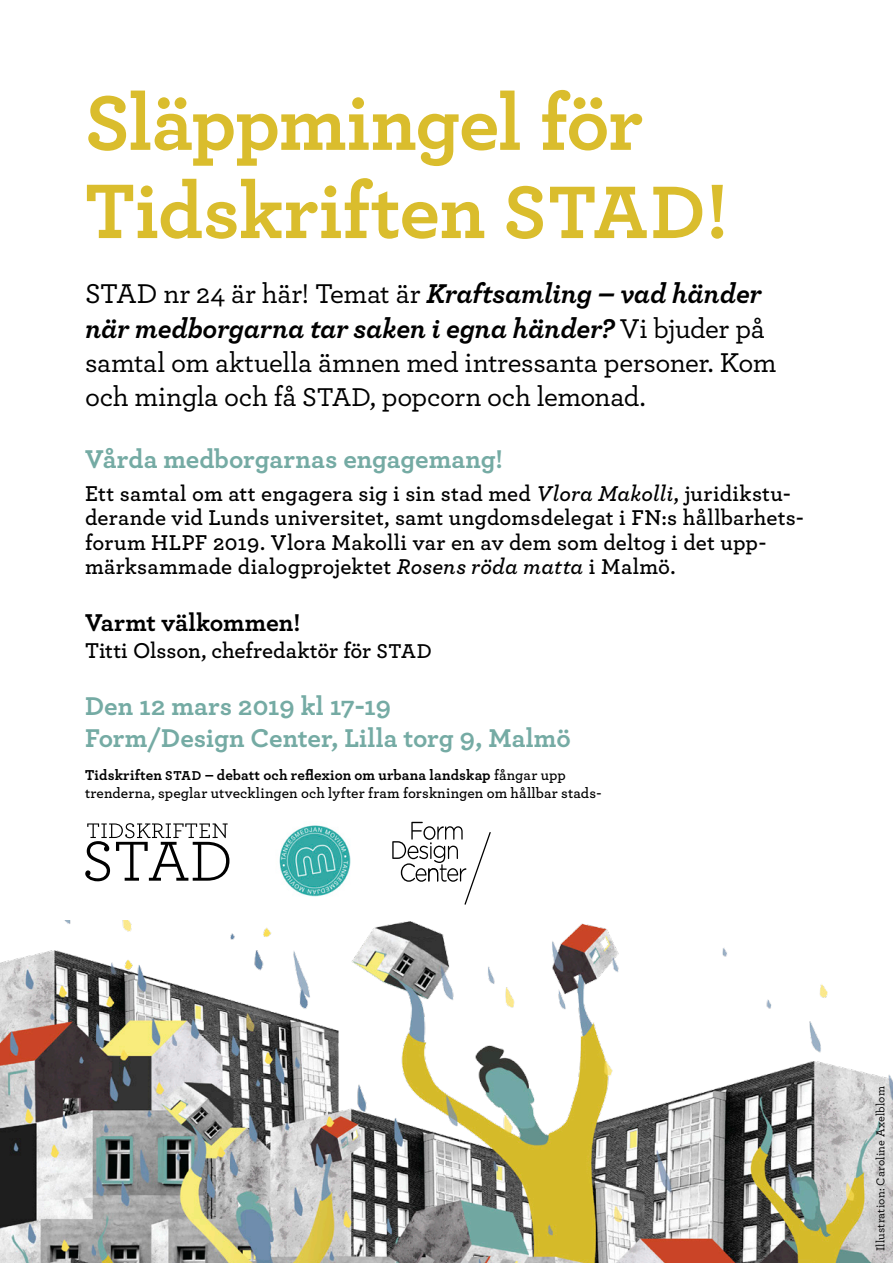
<style>
.page{position:relative;width:893px;height:1263px;background:#fff}
.page>*{position:absolute;margin:0;border:0;box-sizing:border-box;transform-origin:0 0}
.t1{font:700 81px "Archer";letter-spacing:-.015em;color:#dabd2d}
.t2{font:500 28.5px/34.2px "Archer";letter-spacing:-.01em;color:#000}
.t3{font:700 27px "Archer";color:#75aba4}
.t4{font:700 25.5px "Archer";color:#000}
.t5{font:600 22.5px/24px "Archer";letter-spacing:.005em;color:#000}
.t6{font:600 15px "Archer";letter-spacing:.01em;color:#000}
.t7{font:700 15px "Archer";letter-spacing:.01em;color:#000}
.t8{font:500 12px "Archer";letter-spacing:.015em;color:#000}
.s1{font-size:78px}
.s2{font-weight:700;font-style:italic}
.s3{font-size:27px}
.s4{font-style:italic}
.s5{font-size:21px}
.s6{font-size:13.5px}
.s7{font-weight:600}
</style>
<div class="page">
<img style="left:85px;top:823px;width:144px;height:58px">
<img style="left:279px;top:825px;width:72px;height:72px">
<svg style="left:392px;top:822px;width:99px;height:83px"></svg>
<img style="left:0;top:921px;width:893px;height:342px">
<p class="t1" style="left:85px;top:59px;width:560px">Släppmingel för</p>
<p class="t1" style="left:85px;top:147px;width:645px">Tidskriften <span class="s1">STAD</span>!</p>
<p class="t2" style="left:85px;top:275px;width:693px">STAD nr 24 är här! Temat är <span class="s2">Kraftsamling – vad händer när medborgarna tar saken i egna händer?</span> Vi bjuder på samtal om aktuella ämnen med intressanta personer. Kom och mingla och få <span class="s3">STAD</span>, popcorn och lemonad.</p>
<p class="t3" style="left:85px;top:438px;width:419px">Vårda medborgarnas engagemang!</p>
<p class="t5" style="left:85px;top:481px;width:720px">Ett samtal om att engagera sig i sin stad med <span class="s4">Vlora Makolli</span>, juridikstu&shy;derande vid Lunds universitet, samt ungdomsdelegat i FN:s hållbarhets&shy;forum HLPF 2019. Vlora Makolli var en av dem som deltog i det upp&shy;märksammade dialogprojektet <span class="s4">Rosens röda matta</span> i Malmö.</p>
<p class="t4" style="left:85px;top:602px;width:217px">Varmt välkommen!</p>
<p class="t5" style="left:85px;top:637px;width:348px">Titti Olsson, chefredaktör för <span class="s5">STAD</span></p>
<p class="t3" style="left:85px;top:684px;width:307px">Den 12 mars 2019 kl 17-19</p>
<p class="t3" style="left:85px;top:717px;width:487px">Form/Design Center, Lilla torg 9, Malmö</p>
<p class="t7" style="left:85px;top:763px;width:482px">Tidskriften <span class="s6">STAD</span> – debatt och reflexion om urbana landskap <span class="s7">fångar upp</span></p>
<p class="t6" style="left:85px;top:782px;width:518px">trenderna, speglar utvecklingen och lyfter fram forskningen om hållbar stads-</p>
<p class="t8" style="left:872px;top:1251px;width:166px;rotate:-90deg">Illustration: Caroline Axelblom</p>
</div>
